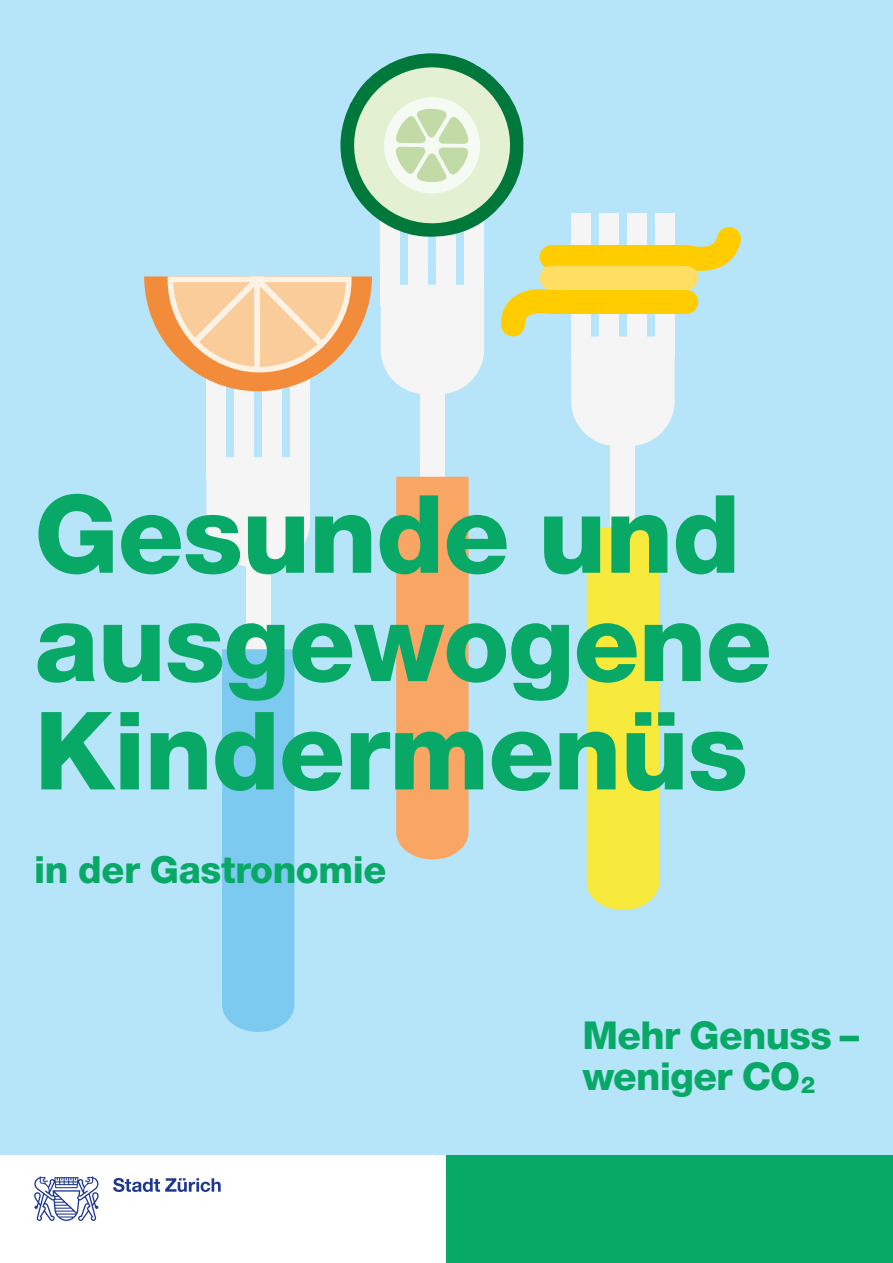
<style>
.page{position:relative;width:893px;height:1263px;background:#b6e4f9}
.page>*{position:absolute;margin:0;border:0;box-sizing:border-box;transform-origin:0 0}
.t1{font:800 108.3px/108.3px "Helvetica Neue LT Pro";letter-spacing:-.01em;color:#08a866}
.t2{font:800 38.55px/40.7px "Helvetica Neue LT Pro";letter-spacing:-.015em;color:#08a866}
.t3{font:800 37.5px "Helvetica Neue LT Pro";letter-spacing:-.01em;color:#08a866}
.s1{font-size:23.1px}
</style>
<div class="page">
<div style="left:0;top:1155px;width:446px;height:108px;background:#fff"></div>
<div style="left:446px;top:1155px;width:447px;height:108px;background:#08a866"></div>
<svg style="left:34px;top:1176px;width:65px;height:45px"></svg>
<svg style="left:113px;top:1178px;width:108px;height:14px"></svg>
<div style="left:611px;top:420px;width:24px;height:287px;background:#f5f5f5"></div>
<div style="left:587px;top:527px;width:72px;height:383px;background:#f7ea3c"></div>
<div style="left:420px;top:368px;width:24px;height:287px;background:#f5f5f5"></div>
<svg style="left:396px;top:477px;width:72px;height:382px;background:#f6a768"></svg>
<div style="left:246px;top:540px;width:24px;height:288px;background:#f5f5f5"></div>
<div style="left:206px;top:334px;width:20px;height:144px;background:#f5f5f5"></div>
<div style="left:234px;top:334px;width:20px;height:144px;background:#f5f5f5"></div>
<div style="left:262px;top:334px;width:20px;height:144px;background:#f5f5f5"></div>
<div style="left:290px;top:334px;width:20px;height:144px;background:#f5f5f5"></div>
<svg style="left:206px;top:457px;width:104px;height:110px"></svg>
<div style="left:222px;top:649px;width:72px;height:383px;background:#7dcaf0"></div>
<svg style="left:144px;top:53px;width:597px;height:393px"></svg>
<p class="t1" style="left:34px;top:480px;width:739px">Gesunde und ausgewogene<br>Kindermenüs</p>
<p class="t3" style="left:34px;top:847px;width:354px">in der Gastronomie</p>
<p class="t2" style="left:582px;top:1015px;width:278px">Mehr Genuss – weniger CO<span class="s1">2</span></p>
</div>
